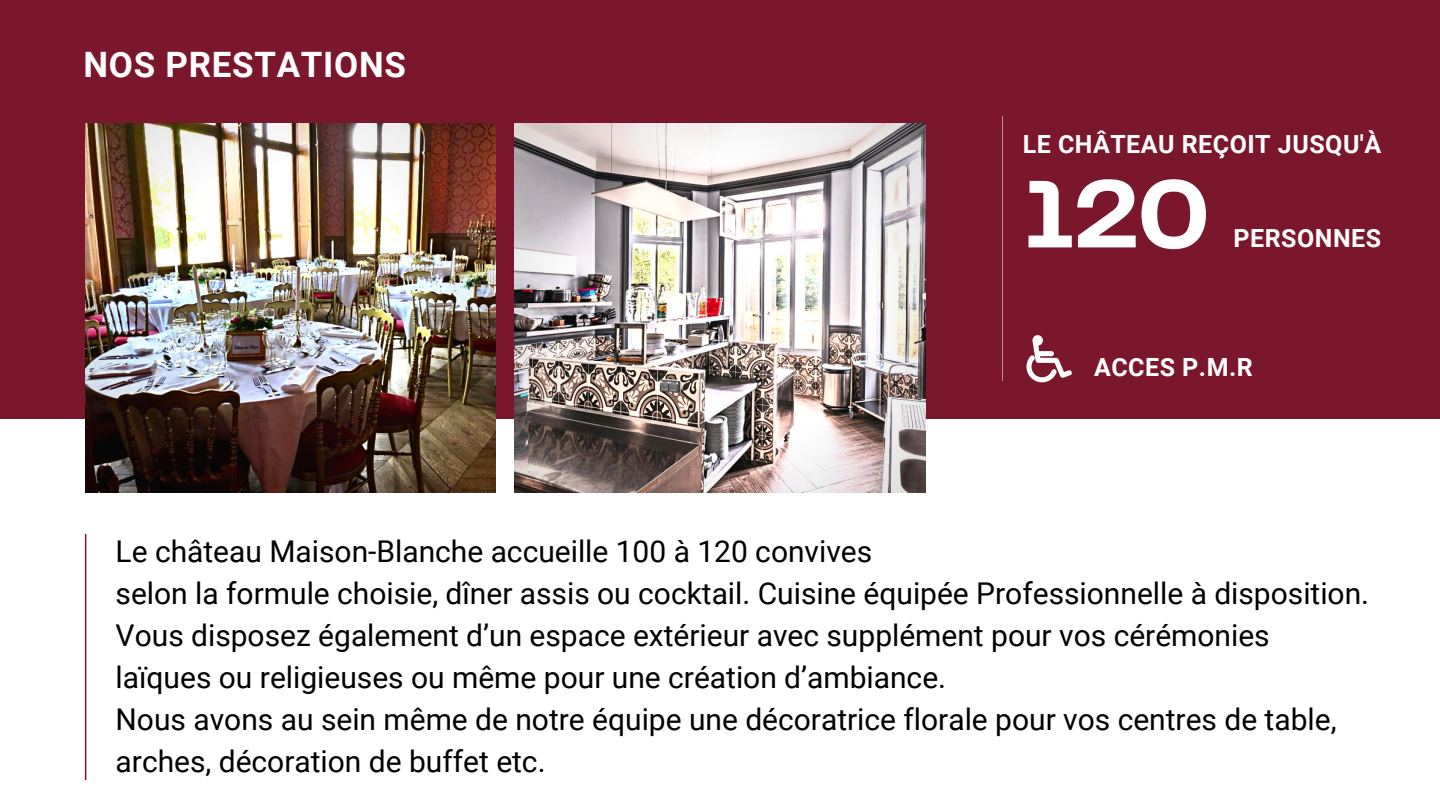
<style>
.page{position:relative;width:1440px;height:810px;background:#fff}
.page>*{position:absolute;margin:0;border:0;box-sizing:border-box;transform-origin:0 0}
.t1{font:700 100px "Telegraf";color:#fff}
.t2{font:700 35px "Roboto";letter-spacing:.02em;color:#fff}
.t3{font:30px/42px "Roboto";color:#000}
.t4{font:700 25px "Roboto";letter-spacing:.02em;color:#fff}
</style>
<div class="page">
<div style="left:0;top:0;width:1440px;height:419px;background:#7b172c"></div>
<img style="left:86px;top:124px;width:410px;height:369px">
<hr style="left:1002px;top:116px;width:1px;height:265px;background:#fff">
<hr style="left:85px;top:534px;width:1px;height:246px;background:#7b172c">
<svg style="left:1026px;top:335px;width:46px;height:47px"></svg>
<img style="left:515px;top:124px;width:410px;height:369px">
<p class="t2" style="left:84px;top:44px;width:324px">NOS PRESTATIONS</p>
<p class="t4" style="left:1023px;top:130px;width:360px">LE CHÂTEAU REÇOIT JUSQU'À</p>
<h1 class="t1" style="left:1023px;top:171px;width:189px">120</h1>
<p class="t4" style="left:1234px;top:223px;width:149px">PERSONNES</p>
<p class="t4" style="left:1094px;top:353px;width:160px">ACCES P.M.R</p>
<p class="t3" style="left:116px;top:531px;width:1255px">Le château Maison-Blanche accueille 100 à 120 convives<br>selon la formule choisie, dîner assis ou cocktail. Cuisine équipée Professionnelle à disposition.<br>Vous disposez également d’un espace extérieur avec supplément pour vos cérémonies laïques ou religieuses ou même pour une création d’ambiance.<br>Nous avons au sein même de notre équipe une décoratrice florale pour vos centres de table, arches, décoration de buffet etc.</p>
</div>
